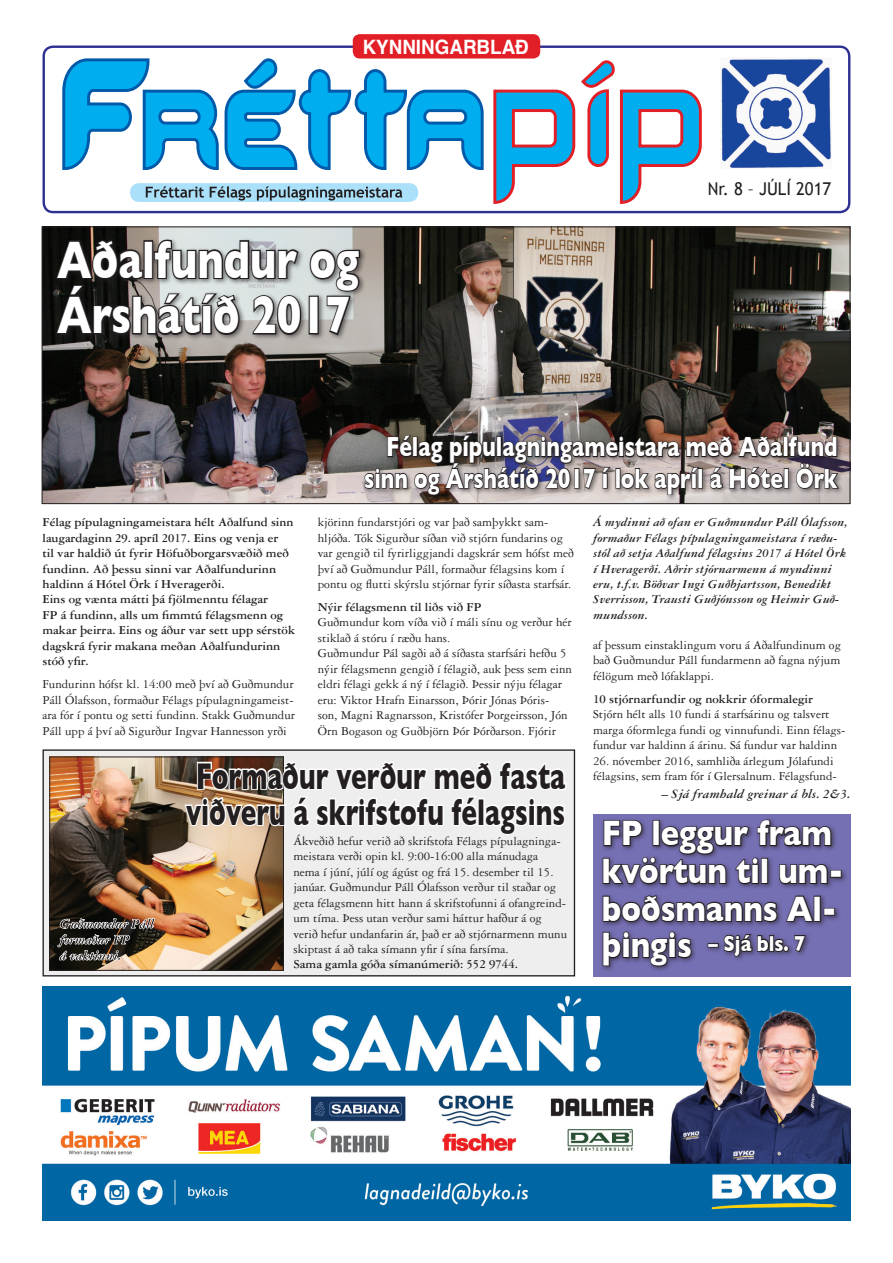
<style>
.page{position:relative;width:893px;height:1263px;background:#fff}
.page>*{position:absolute;margin:0;border:0;box-sizing:border-box;transform-origin:0 0}
.t1{font:700 53.85px/55.5px "Gill Sans";color:#fff;scale:.77 1}
.t2{font:700 37.95px/36px "Gill Sans";color:#231f20;scale:.69 1}
.t3{font:700 36.15px/37.8px "Gill Sans";color:#fff;scale:.85 1}
.t4{font:700 28.2px/31.5px "Gill Sans";color:#fff;text-align:right;scale:.75 1}
.t5{font:700 22.05px "Gill Sans";color:#fff;scale:.85 1}
.t6{font:700 19.8px "Helvetica";color:#fff;scale:.95 1}
.t7{font:17.7px "Trebuchet MS";color:#231f20;scale:.95 1}
.t8{font:italic 700 13.5px "Garamond 3 LT Std";color:#231f20}
.t9{font:12.9px/15.5px "Garamond 3 LT Std";color:#231f20}
.t10{font:700 12.9px/15.5px "Garamond 3 LT Std";color:#231f20}
.t11{font:italic 700 12.9px/15.5px "Garamond 3 LT Std";color:#231f20}
.s1{font-size:36.15px}
</style>
<div class="page">
<div style="left:43px;top:46px;width:807px;height:167px;border:2px solid #2e3092;border-radius:9px"></div>
<img style="left:721px;top:59px;width:110px;height:109px">
<div style="left:130px;top:183px;width:288px;height:19px;background:#aae0f9;border-radius:9px"></div>
<svg style="left:146px;top:186px;width:256px;height:15px"></svg>
<svg style="left:62px;top:57px;width:422px;height:113px"></svg>
<svg style="left:493px;top:60px;width:209px;height:144px"></svg>
<div style="left:593px;top:814px;width:257px;height:162px;background:#756fb3"></div>
<div style="left:353px;top:34px;width:187px;height:25px;background:#e21f26;border-radius:7px"></div>
<div style="left:43px;top:750px;width:531px;height:226px;background:#eeeeef"></div>
<div style="left:43px;top:749px;width:532px;height:227px;border:1px solid #231f20"></div>
<img style="left:43px;top:986px;width:807px;height:234px">
<div style="left:600px;top:817px;width:248px;height:155px;background:#231f20;opacity:.6"></div>
<svg style="left:602px;top:819px;width:230px;height:66px"></svg>
<div style="left:830px;top:870px;width:12px;height:8px;border:2px solid #231f20"></div>
<svg style="left:602px;top:894px;width:176px;height:29px"></svg>
<svg style="left:785px;top:894px;width:30px;height:29px"></svg>
<div style="left:814px;top:896px;width:7px;height:26px;border:2px solid #231f20"></div>
<div style="left:824px;top:908px;width:11px;height:8px;border:2px solid #231f20"></div>
<svg style="left:602px;top:931px;width:90px;height:36px"></svg>
<div style="left:708px;top:943px;width:11px;height:4px;border:2px solid #231f20"></div>
<svg style="left:722px;top:933px;width:84px;height:25px"></svg>
<img style="left:51px;top:758px;width:231px;height:211px">
<div style="left:49px;top:756px;width:235px;height:215px;border:1px solid #231f20"></div>
<svg style="left:183px;top:759px;width:383px;height:77px"></svg>
<svg style="left:57px;top:910px;width:99px;height:55px;background:#5b4f41"></svg>
<img style="left:44px;top:228px;width:804px;height:274px">
<div style="left:54px;top:237px;width:312px;height:104px;background:#231f20;opacity:.6"></div>
<svg style="left:54px;top:238px;width:307px;height:99px;background:#6a6a69"></svg>
<div style="left:362px;top:433px;width:483px;height:68px;background:#231f20;opacity:.6"></div>
<img style="left:364px;top:434px;width:476px;height:62px">
<h3 class="t6" style="left:363px;top:31px;width:176px">KYNNINGARBLAÐ</h3>
<h1 class="t1" style="left:57px;top:231px;width:394px">Aðalfundur og<br>Árshátíð 2017</h1>
<h3 class="t7" style="left:708px;top:178px;width:131px">Nr. 8 – JÚLÍ 2017</h3>
<h3 class="t4" style="left:364px;top:431px;width:633px">Félag pípulagningameistara með Aðalfund sinn og Árshátíð 2017 í lok apríl á Hótel Örk</h3>
<p class="t10" style="left:43px;top:514px;width:254px">Félag pípulagningameistara hélt Aðalfund sinn laugardaginn 29. apríl 2017. Eins og venja er<br>til var haldið út fyrir Höfuðborgarsvæðið með fundinn. Að þessu sinni var Aðalfundurinn haldinn á Hótel Örk í Hveragerði.<br>Eins og vænta mátti þá fjölmenntu félagar<br>FP á fundinn, alls um fimmtú félagsmenn og makar þeirra. Eins og áður var sett upp sérstök dagskrá fyrir makana meðan Aðalfundurinn stóð yfir.</p>
<p class="t9" style="left:43px;top:677px;width:254px;text-align:justify">Fundurinn hófst kl. 14:00 með því að Guðmundur Páll Ólafsson, formaður Félags pípulagningameist&shy;ara fór í pontu og setti fundinn. Stakk Guðmundur Páll upp á því að Sigurður Ingvar Hannesson yrði</p>
<p class="t9" style="left:318px;top:514px;width:258px">kjörinn fundarstjóri og var það samþykkt sam&shy;hljóða. Tók Sigurður síðan við stjórn fundarins og var gengið til fyrirliggjandi dagskrár sem hófst með því að Guðmundur Páll, formaður félagsins kom í pontu og flutti skýrslu stjórnar fyrir síðasta starfsár.</p>
<p class="t10" style="left:318px;top:599px;width:165px">Nýir félagsmenn til liðs við FP</p>
<p class="t9" style="left:318px;top:615px;width:256px">Guðmundur kom víða við í máli sínu og verður hér stiklað á stóru í ræðu hans.<br>Guðmundur Pál sagði að á síðasta starfsári hefðu 5 nýir félagsmenn gengið í félagið, auk þess sem einn eldri félagi gekk á ný í félagið. Þessir nýju félagar eru: Viktor Hrafn Einarsson, Þórir Jónas Þóris&shy;son, Magni Ragnarsson, Kristófer Þorgeirsson, Jón Örn Bogason og Guðbjörn Þór Þórðarson. Fjórir</p>
<h2 class="t2" style="left:186px;top:757px;width:551px">Formaður verður með fasta viðveru á skrifstofu félagsins</h2>
<p class="t9" style="left:293px;top:833px;width:275px">Ákveðið hefur verið að skrifstofa Félags pípulagninga&shy;meistara verði opin kl. 9:00-16:00 alla mánudaga nema í júní, júlí og ágúst og frá 15. desember til 15. janúar. Guðmundur Páll Ólafsson verður til staðar og geta félagsmenn hitt hann á skrifstofunni á ofangreind&shy;um tíma. Þess utan verður sami háttur hafður á og verið hefur undanfarin ár, það er að stjórnarmenn munu skiptast á að taka símann yfir í sína farsíma.</p>
<p class="t10" style="left:293px;top:957px;width:226px">Sama gamla góða símanúmerið: 552 9744.</p>
<p class="t11" style="left:593px;top:514px;width:256px">Á mydinni að ofan er Guðmundur Páll Ólafsson, formaður Félags pípulagningameistara í ræðu&shy;stól að setja Aðalfund félagsins 2017 á Hótel Örk í Hveragerði. Aðrir stjórnarmenn á myndinni eru, t.f.v. Böðvar Ingi Guðbjartsson, Benedikt Sverrisson, Trausti Guðjónsson og Heimir Guð&shy;mundsson.</p>
<p class="t9" style="left:593px;top:637px;width:249px;text-align:justify">af þessum einstaklingum voru á Aðalfundinum og bað Guðmundur Páll fundarmenn að fagna nýjum félögum með lófaklappi.</p>
<p class="t10" style="left:593px;top:691px;width:222px">10 stjórnarfundir og nokkrir óformalegir</p>
<p class="t9" style="left:593px;top:707px;width:254px">Stjórn hélt alls 10 fundi á starfsárinu og talsvert marga óformlega fundi og vinnufundi. Einn félags&shy;fundur var haldinn á árinu. Sá fundur var haldinn</p>
<p class="t9" style="left:593px;top:753px;width:245px">26. nóvember 2016, samhliða árlegum Jólafundi félagsins, sem fram fór í Glersalnum. Félagsfund-</p>
<p class="t8" style="left:661px;top:786px;width:190px">– Sjá framhald greinar á bls. 2&amp;3.</p>
<h3 class="t3" style="left:602px;top:814px;width:286px">FP leggur fram kvörtun til um&shy;boðsmanns Al-</h3>
<h3 class="t5" style="left:602px;top:930px;width:241px"><span class="s1">þingis</span> – Sjá bls. 7</h3>
</div>
